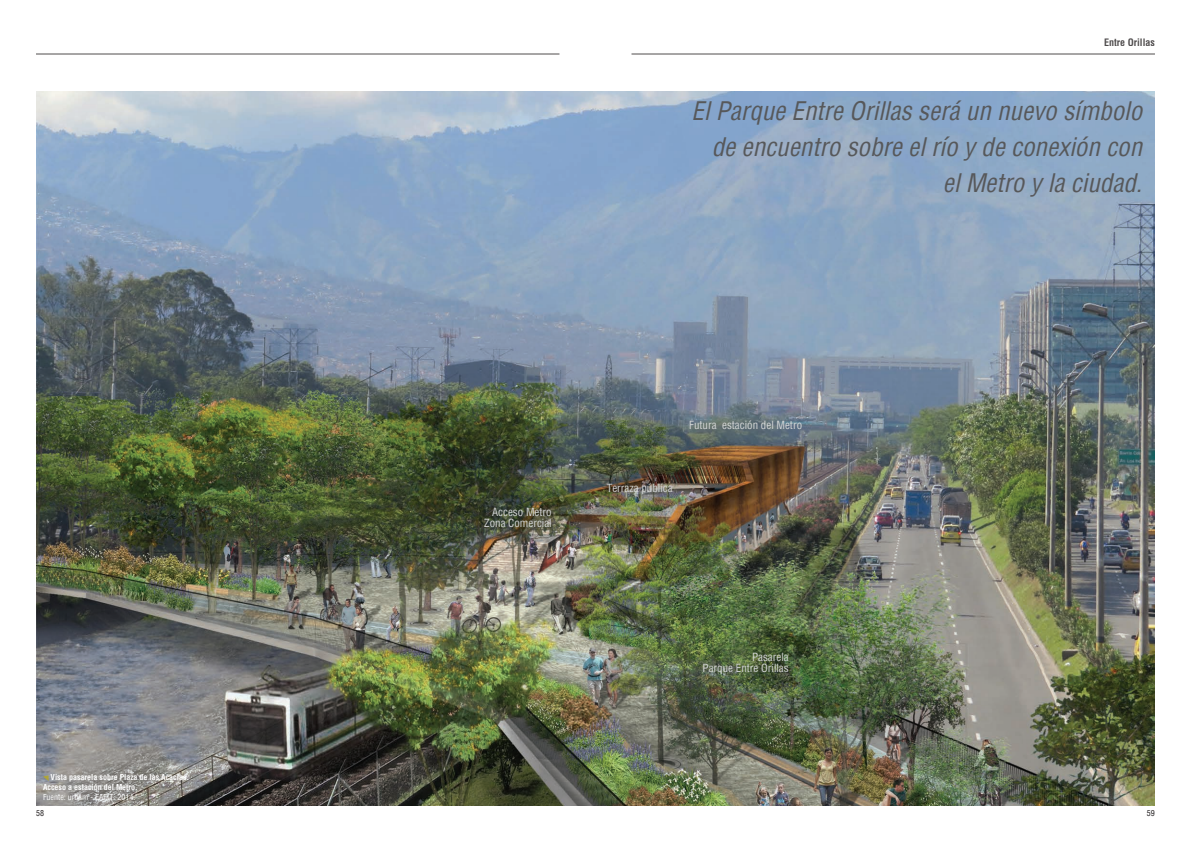
<style>
.page{position:relative;width:1191px;height:842px;background:#fff}
.page>*{position:absolute;margin:0;border:0;box-sizing:border-box;transform-origin:0 0}
.t1{font:italic condensed 25px/36px "Helvetica";color:#57585a;text-align:right}
.t2{font:condensed 11px/11px "Helvetica";color:#d5d7d7;text-align:right}
.t3{font:700 condensed 10px "Helvetica";color:#231f20}
.t4{font:700 condensed 8px/10px "Helvetica";color:#fff}
.t5{font:condensed 8px "Helvetica";color:#fff}
.t6{font:condensed 8px "Helvetica";color:#231f20}
</style>
<div class="page">
<img style="left:36px;top:91px;width:1119px;height:715px">
<svg style="left:43px;top:775px;width:6px;height:6px"></svg>
<hr style="left:631px;top:54px;width:524px;height:1px;background:#231f20">
<hr style="left:36px;top:54px;width:523px;height:1px;background:#231f20">
<p class="t3" style="left:1104px;top:35px;width:52px">Entre Orillas</p>
<p class="t1" style="left:691px;top:92px;width:452px">El Parque Entre Orillas será un nuevo símbolo de encuentro sobre el río y de conexión con el Metro y la ciudad.</p>
<p class="t4" style="left:43px;top:772px;width:148px;text-indent:8px">Vista pasarela sobre Plaza de las Acacias.<br>Acceso a estación del Metro.</p>
<p class="t5" style="left:43px;top:792px;width:94px">Fuente: urbam - EAFIT. 2014.</p>
<p class="t2" style="left:484px;top:506px;width:69px">Acceso Metro<br>Zona Comercial</p>
<p class="t2" style="left:689px;top:419px;width:115px">Futura estación del Metro</p>
<p class="t2" style="left:607px;top:483px;width:67px">Terraza pública</p>
<p class="t2" style="left:702px;top:651px;width:88px">Pasarela<br>Parque Entre Orillas</p>
<p class="t6" style="left:36px;top:808px;width:9px">58</p>
<p class="t6" style="left:1147px;top:808px;width:9px">59</p>
</div>
